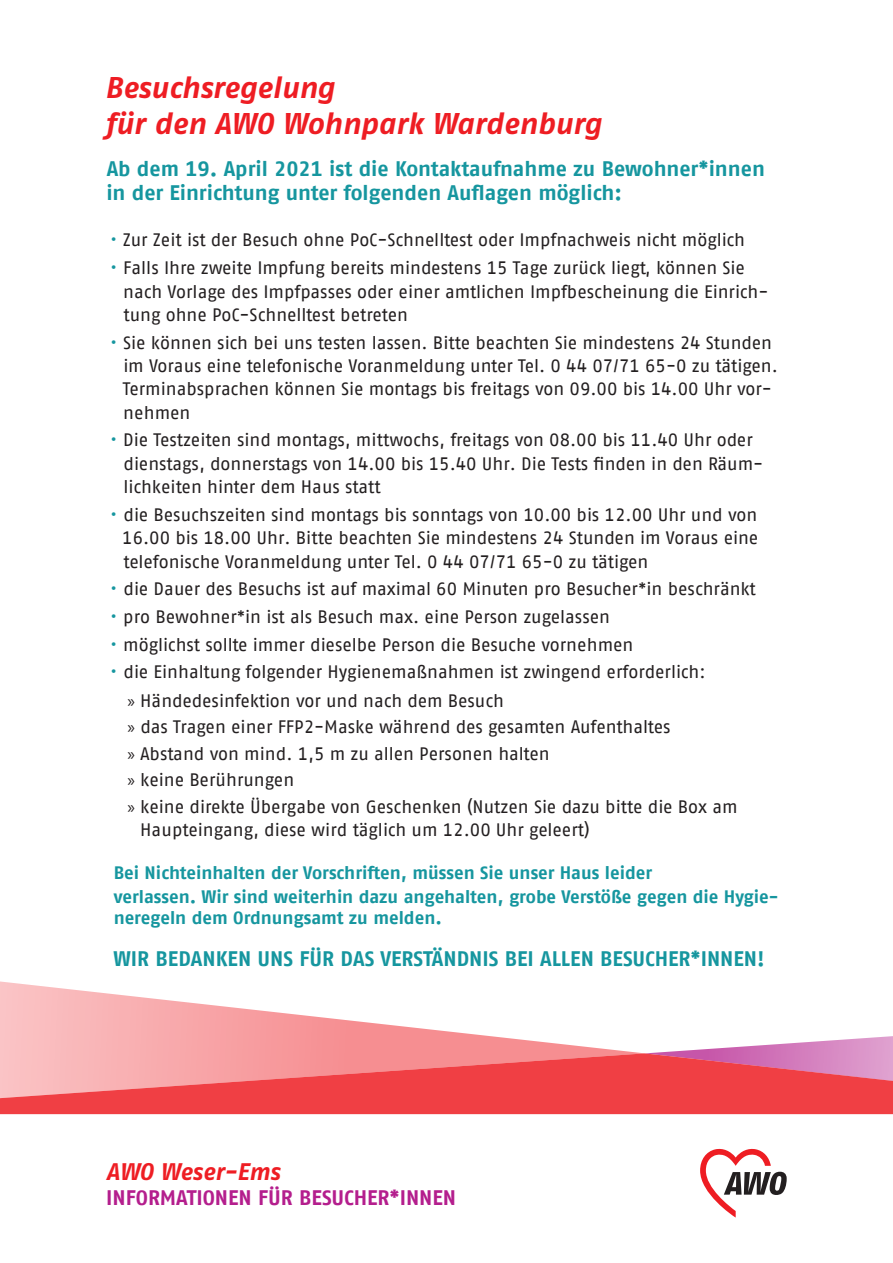
<style>
.page{position:relative;width:893px;height:1263px;background:#fff}
.page>*{position:absolute;margin:0;border:0;box-sizing:border-box;transform-origin:0 0}
.Überschrift_1{font:italic 700 30px/36px "Fago Pro";letter-spacing:-.005em;color:#ee1d23}
.t1{font:italic 700 24px "Fago Pro";letter-spacing:-.005em;color:#ee1d23}
.Überschrift_1-2{font:700 21px/23.4px "AWO Fago Office";color:#16969f}
.Aufzählung_2{font:700 21px "AWO Fago Office";color:#16969f}
.t2{font:700 21px "AWO Fago Office";color:#b41e8d}
.t3{font:18px/23.4px "AWO Fago Office";color:#231f20}
.Aufzählung_2-2{font:700 18px/21px "AWO Fago Office";color:#16969f}
.s1{color:#16969f}
.s2{font-family:"Myriad Pro"}
</style>
<div class="page">
<svg style="left:0;top:981px;width:641px;height:72px"></svg>
<svg style="left:651px;top:1036px;width:242px;height:17px"></svg>
<svg style="left:0;top:1053px;width:893px;height:61px;background:#f05f67"></svg>
<svg style="left:700px;top:1148px;width:87px;height:69px"></svg>
<p class="Überschrift_1" style="left:105px;top:70px;width:498px">Besuchsregelung<br>für den AWO Wohnpark Wardenburg</p>
<p class="Überschrift_1-2" style="left:106px;top:157px;width:660px">Ab dem 19. April 2021 ist die Kontaktaufnahme zu Bewohner*innen in der Einrichtung unter folgenden Auflagen möglich:</p>
<p class="t3" style="left:110px;top:228px;width:636px"><span class="s1">•</span> Zur Zeit ist der Besuch ohne PoC-Schnelltest oder Impfnachweis nicht möglich</p>
<p class="t3" style="left:123px;top:256px;width:647px;text-indent:-13px"><span class="s1">•</span> Falls Ihre zweite Impfung bereits mindestens 15 Tage zurück liegt, können Sie nach Vorlage des Impfpasses oder einer amtlichen Impfbescheinung die Einrich&shy;tung ohne PoC-Schnelltest betreten</p>
<p class="t3" style="left:123px;top:330px;width:657px;text-indent:-12px"><span class="s1">•</span> Sie können sich bei uns testen lassen. Bitte beachten Sie mindestens 24 Stunden im Voraus eine telefonische Voranmeldung unter Tel. 0 44 07/71 65-0 zu tätigen.<br>Terminabsprachen können Sie montags bis freitags von 09.00 bis 14.00 Uhr vor&shy;nehmen</p>
<p class="t3" style="left:123px;top:428px;width:641px;text-indent:-13px"><span class="s1">•</span> Die Testzeiten sind montags, mittwochs, freitags von 08.00 bis 11.40 Uhr oder dienstags, donnerstags von 14.00 bis 15.40 Uhr. Die Tests finden in den Räum&shy;lichkeiten hinter dem Haus statt</p>
<p class="t3" style="left:122px;top:503px;width:638px;text-align:justify;text-indent:-12px"><span class="s1">•</span> die Besuchszeiten sind montags bis sonntags von 10.00 bis 12.00 Uhr und von 16.00 bis 18.00 Uhr. Bitte beachten Sie mindestens 24 Stunden im Voraus eine telefonische Voranmeldung unter Tel. 0 44 07/71 65-0 zu tätigen</p>
<p class="t3" style="left:110px;top:577px;width:647px"><span class="s1">•</span> die Dauer des Besuchs ist auf maximal 60 Minuten pro Besucher*in beschränkt</p>
<p class="t3" style="left:110px;top:605px;width:501px"><span class="s1">•</span> pro Bewohner*in ist als Besuch max. eine Person zugelassen</p>
<p class="t3" style="left:110px;top:632px;width:525px"><span class="s1">•</span> möglichst sollte immer dieselbe Person die Besuche vornehmen</p>
<p class="t3" style="left:110px;top:660px;width:597px"><span class="s1">•</span> die Einhaltung folgender Hygienemaßnahmen ist zwingend erforderlich:</p>
<p class="t3" style="left:127px;top:688px;width:378px"><span class="s2">»</span> Händedesinfektion vor und nach dem Besuch</p>
<p class="t3" style="left:127px;top:715px;width:545px"><span class="s2">»</span> das Tragen einer FFP2-Maske während des gesamten Aufenthaltes</p>
<p class="t3" style="left:127px;top:742px;width:424px"><span class="s2">»</span> Abstand von mind. 1,5 m zu allen Personen halten</p>
<p class="t3" style="left:127px;top:768px;width:168px"><span class="s2">»</span> keine Berührungen</p>
<p class="t3" style="left:140px;top:795px;width:599px;text-indent:-13px"><span class="s2">»</span> keine direkte Übergabe von Geschenken (Nutzen Sie dazu bitte die Box am<br>Haupteingang, diese wird täglich um 12.00 Uhr geleert)</p>
<p class="Aufzählung_2-2" style="left:114px;top:861px;width:540px">Bei Nichteinhalten der Vorschriften, müssen Sie unser Haus leider</p>
<p class="Aufzählung_2-2" style="left:114px;top:886px;width:666px">verlassen. Wir sind weiterhin dazu angehalten, grobe Verstöße gegen die Hygie&shy;neregeln dem Ordnungsamt zu melden.</p>
<p class="Aufzählung_2" style="left:114px;top:946px;width:653px">WIR BEDANKEN UNS FÜR DAS VERSTÄNDNIS BEI ALLEN BESUCHER*INNEN!</p>
<h2 class="t1" style="left:106px;top:1157px;width:175px">AWO Weser-Ems</h2>
<p class="t2" style="left:106px;top:1186px;width:351px">INFORMATIONEN FÜR BESUCHER*INNEN</p>
</div>
